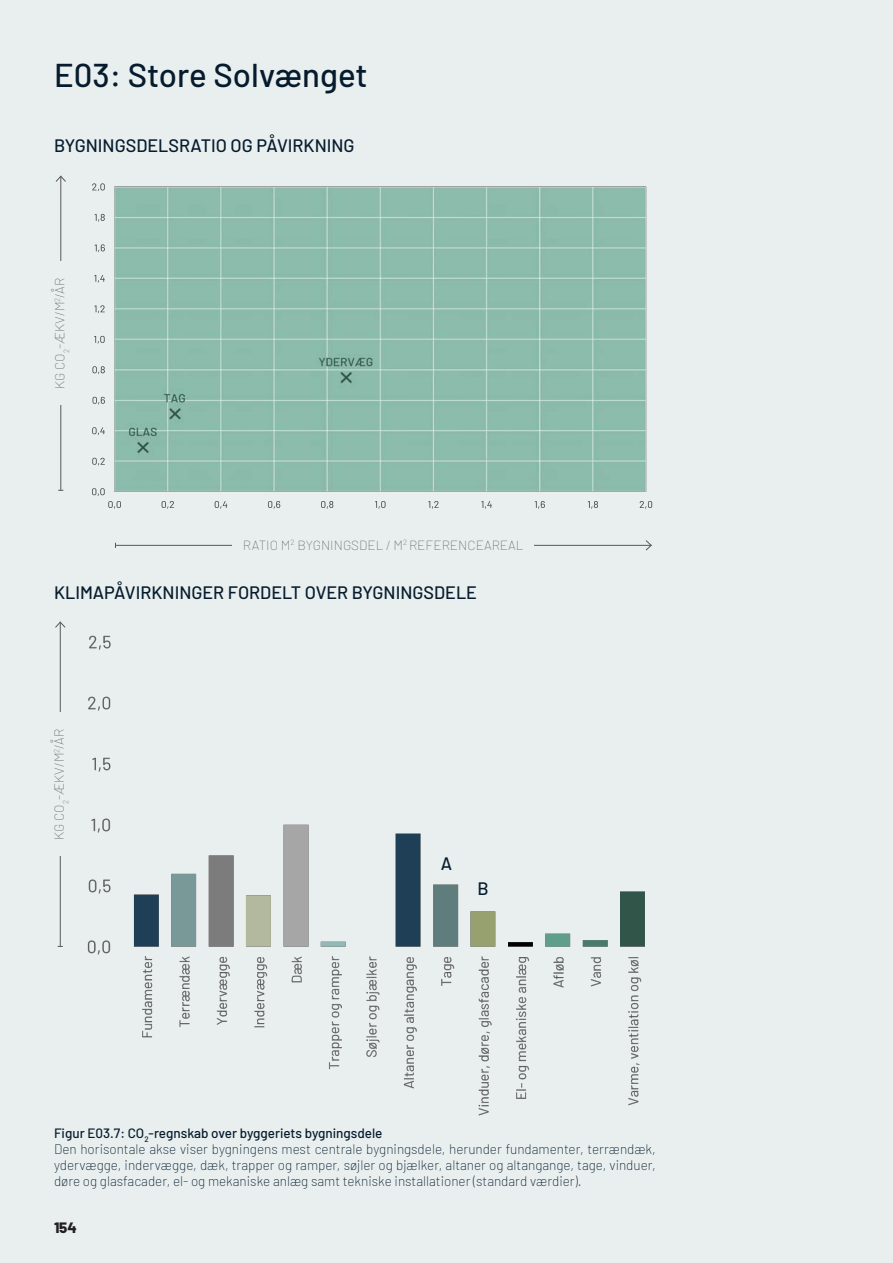
<style>
.page{position:relative;width:893px;height:1263px;background:#e9efee}
.page>*{position:absolute;margin:0;border:0;box-sizing:border-box;transform-origin:0 0}
.t1{font:500 33px "Barlow";color:#061c2e}
.Brødtekst{font:500 18px "Barlow";color:#061c2e}
.t2{font:800 15px "Barlow";color:#231f20}
.t3{font:200 13.5px/16.2px "Barlow";color:#061c2e;text-align:justify}
.Brødtekst-2{font:100 13.5px "Barlow";color:#595959}
.t4{font:500 13.5px "Barlow";color:#061c2e}
</style>
<div class="page">
<img style="left:87px;top:635px;width:558px;height:481px">
<img style="left:92px;top:183px;width:561px;height:326px">
<hr style="left:61px;top:176px;width:1px;height:314px;background:#595959">
<svg style="left:56px;top:176px;width:10px;height:6px"></svg>
<div style="left:51px;top:262px;width:14px;height:143px;background:#e9efee"></div>
<hr style="left:60px;top:622px;width:1px;height:324px;background:#595959">
<svg style="left:55px;top:622px;width:10px;height:5px"></svg>
<div style="left:50px;top:712px;width:14px;height:144px;background:#e9efee"></div>
<hr style="left:115px;top:545px;width:536px;height:1px;background:#595959">
<svg style="left:646px;top:540px;width:6px;height:10px"></svg>
<div style="left:232px;top:536px;width:302px;height:14px;background:#e9efee"></div>
<p class="t1" style="left:54px;top:51px;width:315px">E03: Store Solvænget</p>
<p class="Brødtekst" style="left:54px;top:133px;width:302px">BYGNINGSDELSRATIO OG PÅVIRKNING</p>
<p class="Brødtekst-2" style="left:50px;top:389px;width:113px;rotate:-90deg">KG CO<sub>2</sub>-ÆKV/M<sup>2</sup>/ÅR</p>
<p class="Brødtekst-2" style="left:243px;top:535px;width:282px">RATIO M<sup>2</sup> BYGNINGSDEL / M<sup>2</sup> REFERENCEAREAL</p>
<p class="Brødtekst" style="left:54px;top:580px;width:425px">KLIMAPÅVIRKNINGER FORDELT OVER BYGNINGSDELE</p>
<p class="Brødtekst-2" style="left:50px;top:840px;width:113px;rotate:-90deg">KG CO<sub>2</sub>-ÆKV/M<sup>2</sup>/ÅR</p>
<p class="Brødtekst" style="left:441px;top:850px;width:13px">A</p>
<p class="Brødtekst" style="left:477px;top:876px;width:13px">B</p>
<p class="t4" style="left:54px;top:1123px;width:330px">Figur E03.7: CO<sub>2</sub>-regnskab over byggeriets bygningsdele</p>
<p class="t3" style="left:54px;top:1140px;width:603px">Den horisontale akse viser bygningens mest centrale bygningsdele, herunder fundamenter, terrændæk, ydervægge, indervægge, dæk, trapper og ramper, søjler og bjælker, altaner og altangange, tage, vinduer, døre og glasfacader, el- og mekaniske anlæg samt tekniske installationer (standard værdier).</p>
<p class="t2" style="left:54px;top:1217px;width:24px">154</p>
</div>
